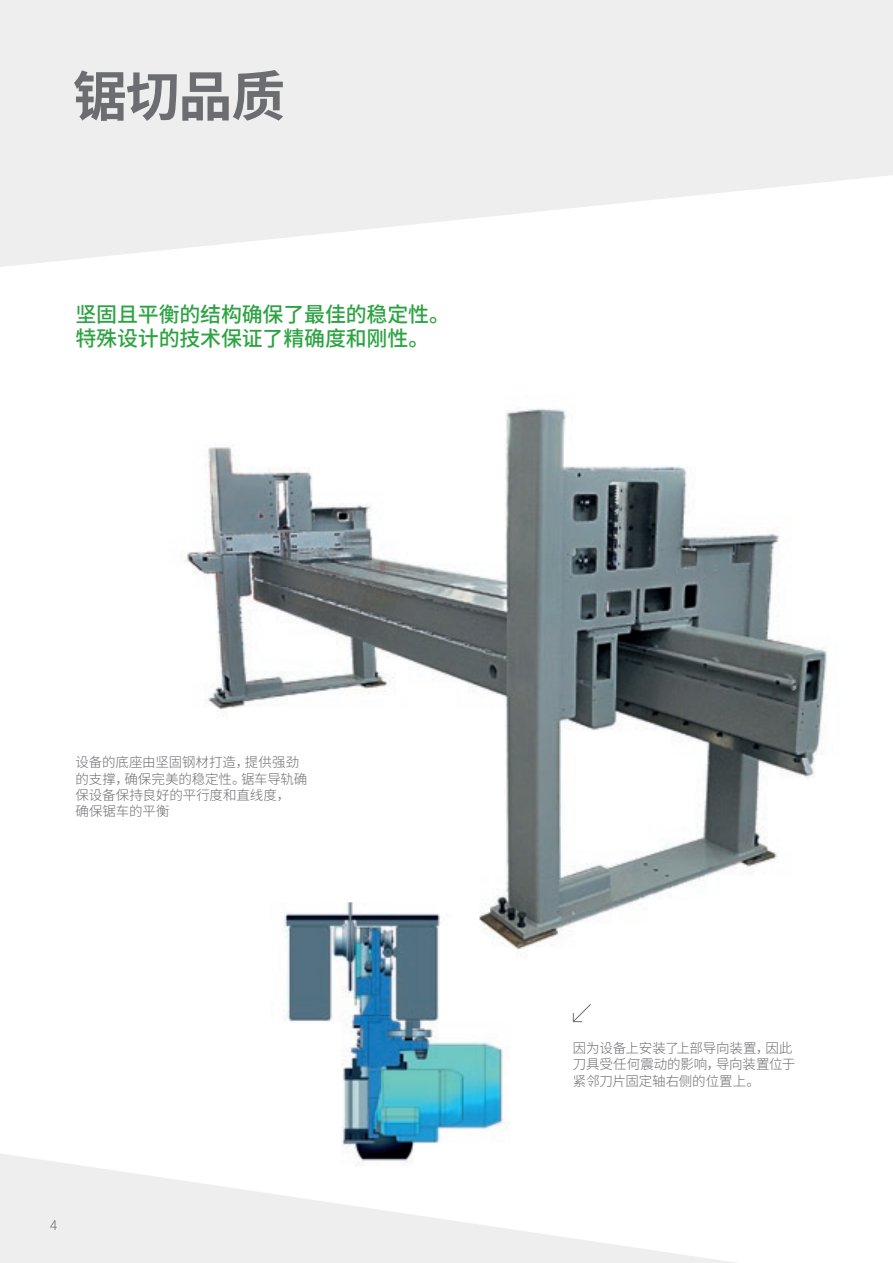
<style>
.page{position:relative;width:893px;height:1263px;background:#fff}
.page>*{position:absolute;margin:0;border:0;box-sizing:border-box;transform-origin:0 0}
._1_TITOLO_GRIGIO{font:700 54px "Noto Sans CJ Ksc";color:#6c6d70}
.t1{font:500 21px "Noto Sans CJ Ksc";letter-spacing:-.01em;color:#2da343}
.t2{font:300 13.5px/16.2px "Noto Sans CJ Ksc";letter-spacing:-.01em;color:#6c6d70}
.t3{font:300 13.5px "Roboto";color:#6c6d70}
</style>
<div class="page">
<svg style="left:0;top:1154px;width:736px;height:109px;fill:#eeeeef"></svg>
<svg style="left:0;top:0;width:893px;height:267px;fill:#eeeeef"></svg>
<img style="left:180px;top:408px;width:648px;height:546px">
<img style="left:270px;top:902px;width:240px;height:265px">
<svg style="left:572px;top:1004px;width:19px;height:19px"></svg>
<p class="_1_TITOLO_GRIGIO" style="left:73px;top:66px;width:214px">锯切品质</p>
<p class="t1" style="left:76px;top:302px;width:376px">坚固且平衡的结构确保了最佳的稳定性。</p>
<p class="t1" style="left:76px;top:326px;width:355px">特殊设计的技术保证了精确度和刚性。</p>
<p class="t2" style="left:76px;top:754px;width:225px">设备的底座由坚固钢材打造，提供强劲</p>
<p class="t2" style="left:76px;top:771px;width:233px">的支撑，确保完美的稳定性。锯车导轨确</p>
<p class="t2" style="left:76px;top:787px;width:216px">保设备保持良好的平行度和直线度，确保锯车的平衡</p>
<p class="t3" style="left:50px;top:1215px;width:9px">4</p>
<p class="t2" style="left:573px;top:1040px;width:224px">因为设备上安装了上部导向装置，因此刀具受任何震动的影响，导向装置位于</p>
<p class="t2" style="left:573px;top:1073px;width:188px">紧邻刀片固定轴右侧的位置上。</p>
</div>
